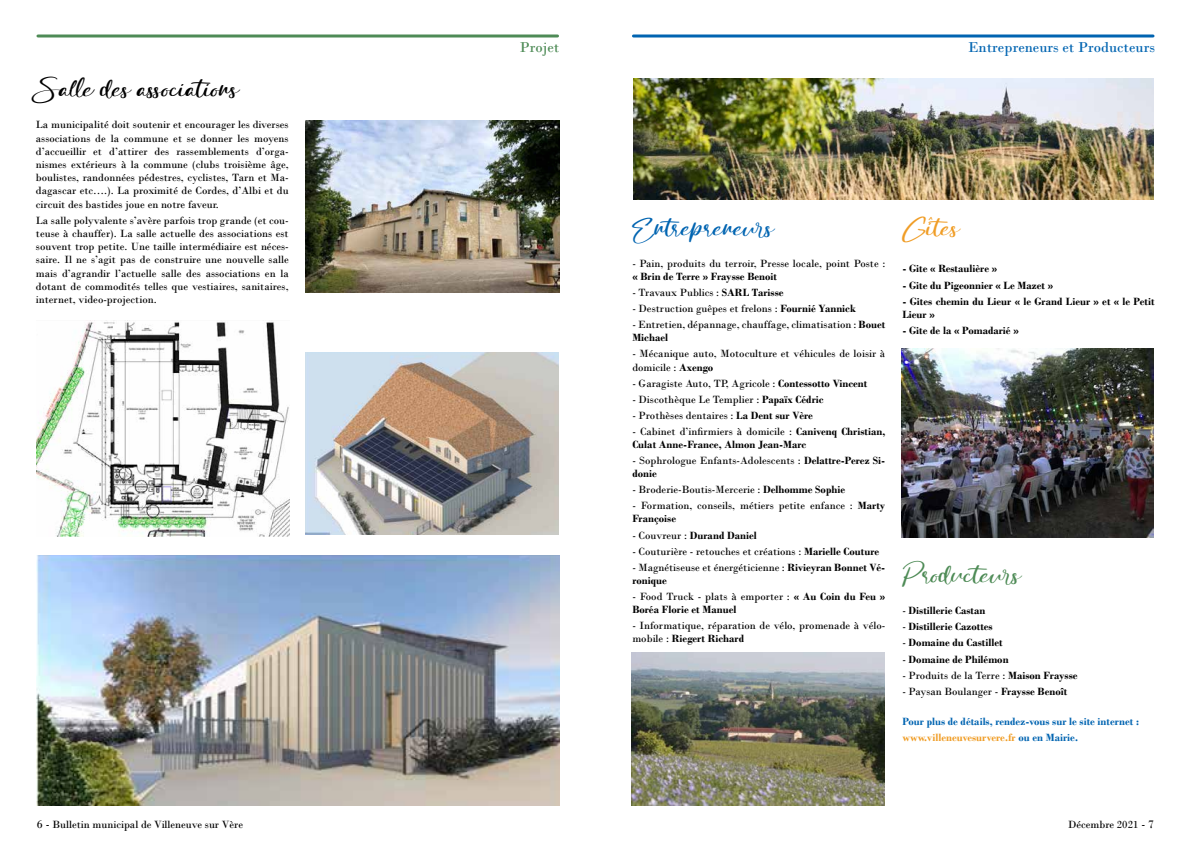
<style>
.page{position:relative;width:1191px;height:842px;background:#fff}
.page>*{position:absolute;margin:0;border:0;box-sizing:border-box;transform-origin:0 0}
.t1{font:20px "Lovin Summer";color:#000}
.t2{font:20px "Lovin Summer";color:#0064b1}
.t3{font:20px "Lovin Summer";color:#4e8b56}
.t4{font:20px "Lovin Summer";color:#f09d26}
.t5{font:15px "Bodoni";color:#0064b1}
.t6{font:15px "Bodoni";color:#4e8b56}
.t7{font:11px/13.2px "Bodoni";color:#000}
.t8{font:700 11px/13.2px "Bodoni";color:#000}
.t9{font:700 11px/16px "Bodoni";color:#0064b1}
.s1{font-weight:700}
.s2{font-weight:400}
.s3{color:#f09d26}
.s4{font-size:12px}
</style>
<div class="page">
<hr style="left:38px;top:35px;width:519px;height:3px;background:#4e8b56">
<hr style="left:633px;top:35px;width:520px;height:3px;background:#0064b1">
<img style="left:633px;top:79px;width:520px;height:120px">
<img style="left:306px;top:121px;width:253px;height:171px">
<img style="left:36px;top:322px;width:254px;height:214px">
<img style="left:37px;top:556px;width:522px;height:250px">
<img style="left:305px;top:352px;width:253px;height:182px">
<img style="left:901px;top:349px;width:252px;height:188px">
<img style="left:632px;top:652px;width:252px;height:153px">
<h1 class="t1" style="left:36px;top:78px;width:205px">Salle des associations</h1>
<p class="t7" style="left:36px;top:118px;width:254px;text-align:justify">La municipalité doit soutenir et encourager les diverses associations de la commune et se donner les moyens d’accueillir et d’attirer des rassemblements d’orga&shy;nismes extérieurs à la commune (clubs troisième âge, boulistes, randonnées pédestres, cyclistes, Tarn et Ma&shy;dagascar etc….). La proximité de Cordes, d’Albi et du circuit des bastides joue en notre faveur.</p>
<p class="t7" style="left:36px;top:214px;width:254px;text-align:justify">La salle polyvalente s’avère parfois trop grande (et cou&shy;teuse à chauffer). La salle actuelle des associations est souvent trop petite. Une taille intermédiaire est néces&shy;saire. Il ne s’agit pas de construire une nouvelle salle mais d’agrandir l’actuelle salle des associations en la dotant de commodités telles que vestiaires, sanitaires, internet, video-projection.</p>
<h2 class="t6" style="left:520px;top:39px;width:41px">Projet</h2>
<h2 class="t5" style="left:968px;top:39px;width:188px">Entrepreneurs et Producteurs</h2>
<h1 class="t2" style="left:632px;top:216px;width:144px">Entrepreneurs</h1>
<p class="t7" style="left:632px;top:257px;width:254px">- Pain, produits du terroir, Presse locale, point Poste :</p>
<p class="t8" style="left:632px;top:270px;width:146px">« Brin de Terre » Fraysse Benoit</p>
<p class="t7" style="left:632px;top:286px;width:98px">- Travaux Publics : <span class="s1">SAR</span></p>
<p class="t8" style="left:742px;top:286px;width:42px">L Tarisse</p>
<p class="t7" style="left:632px;top:302px;width:225px">- Destruction guêpes et frelons : <span class="s1">Fournié Yannick</span></p>
<p class="t7" style="left:632px;top:318px;width:254px">- Entretien, dépannage, chauffage, climatisation : <span class="s1">Bouet<br>Michael</span></p>
<p class="t7" style="left:632px;top:347px;width:254px">- Mécanique auto, Motoculture et véhicules de loisir à domicile : <span class="s1">Axengo</span></p>
<p class="t7" style="left:632px;top:376px;width:236px">- Garagiste Auto, TP, Agricole : <span class="s1">Contessotto Vincent</span></p>
<p class="t7" style="left:632px;top:392px;width:193px">- Discothèque Le Templier : <span class="s1">Papaïx Cédric</span></p>
<p class="t7" style="left:632px;top:409px;width:182px">- Prothèses dentaires : <span class="s1">La Dent sur Vère</span></p>
<p class="t8" style="left:632px;top:424px;width:254px"><span class="s2">- Cabinet d’infirmiers à domicile :</span> Canivenq Christian,<br>Culat Anne-France, Almon Jean-Marc</p>
<p class="t7" style="left:632px;top:454px;width:254px">- Sophrologue Enfants-Adolescents : <span class="s1">Delattre-Perez Si&shy;donie</span></p>
<p class="t7" style="left:632px;top:483px;width:214px">- Broderie-Boutis-Mercerie : <span class="s1">Delhomme Sophie</span></p>
<p class="t7" style="left:632px;top:499px;width:254px">- Formation, conseils, métiers petite enfance : <span class="s1">Marty<br>Françoise</span></p>
<p class="t8" style="left:632px;top:528px;width:126px"><span class="s2">- Couvreur :</span> Durand Daniel</p>
<p class="t7" style="left:632px;top:544px;width:248px">- Couturière - retouches et créations : <span class="s1">Marielle Couture</span></p>
<p class="t7" style="left:632px;top:560px;width:254px">- Magnétiseuse et énergéticienne : <span class="s1">Rivieyran Bonnet Vé&shy;ronique</span></p>
<p class="t8" style="left:632px;top:590px;width:254px"><span class="s2">- Food Truck - plats à emporter :</span> « Au Coin du Feu »<br>Boréa Florie et Manuel</p>
<p class="t7" style="left:632px;top:619px;width:254px">- Informatique, réparation de vélo, promenade à vélo&shy;mobile : <span class="s1">Riegert Richard</span></p>
<h1 class="t4" style="left:902px;top:216px;width:59px">Gîtes</h1>
<p class="t8" style="left:902px;top:262px;width:96px">- Gite « Restaulière »</p>
<p class="t8" style="left:902px;top:278px;width:152px">- Gite du Pigeonnier « Le Mazet »</p>
<p class="t8" style="left:902px;top:294px;width:254px">- Gites chemin du Lieur « le Grand Lieur » et « le Petit<br>Lieur »</p>
<p class="t8" style="left:902px;top:324px;width:118px">- Gite de la « Pomadarié »</p>
<h1 class="t3" style="left:902px;top:564px;width:120px">P roducteurs</h1>
<p class="t8" style="left:902px;top:604px;width:85px"><span class="s2">-</span> Distillerie Castan</p>
<p class="t8" style="left:902px;top:620px;width:92px"><span class="s2">-</span> Distillerie Cazottes</p>
<p class="t8" style="left:902px;top:636px;width:102px"><span class="s2">-</span> Domaine du Castillet</p>
<p class="t8" style="left:902px;top:652px;width:108px"><span class="s2">-</span> Domaine de Philémon</p>
<p class="t7" style="left:902px;top:668px;width:177px">- Produits de la Terre : <span class="s1">Maison Fraysse</span></p>
<p class="t7" style="left:902px;top:684px;width:166px">- Paysan Boulanger - <span class="s1">Fraysse Benoît</span></p>
<p class="t9" style="left:902px;top:713px;width:238px">Pour plus de détails, rendez-vous sur le site internet : <span class="s3">www.villeneuvesurvere.fr</span> ou en Mairie.</p>
<p class="t7" style="left:37px;top:817px;width:208px"><span class="s4">6 -</span> Bulletin municipal de Villeneuve sur Vère</p>
<p class="t7" style="left:1068px;top:817px;width:88px">Décembre 2021 <span class="s4">- 7</span></p>
</div>
